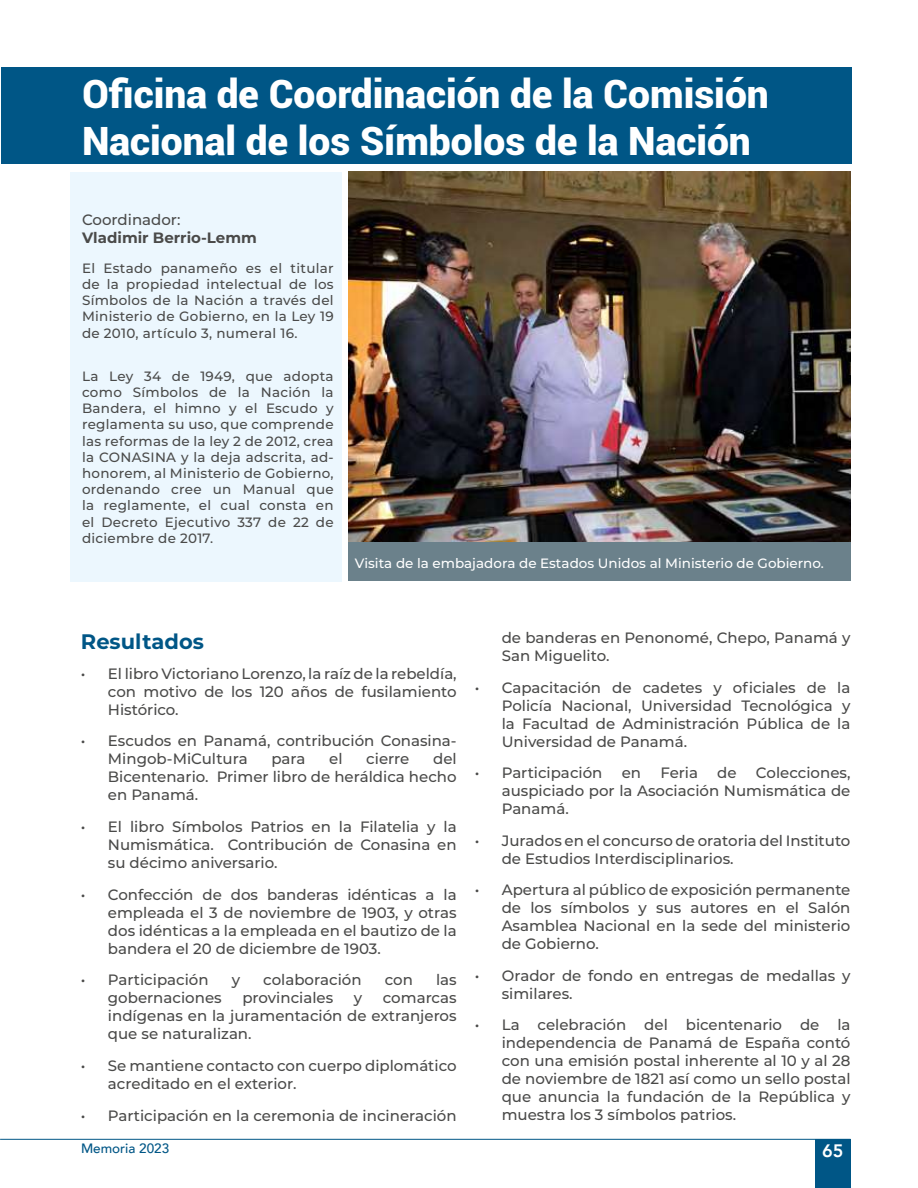
<style>
.page{position:relative;width:918px;height:1188px;background:#fff}
.page>*{position:absolute;margin:0;border:0;box-sizing:border-box;transform-origin:0 0}
.t1{font:900 39px/46.8px "Roboto";color:#fff}
.t2{font:700 21px "Montserrat";color:#005686}
.t3{font:800 18px "Avenir";color:#fff}
.t4{font:500 15px/18px "Montserrat";color:#4a4a49;text-align:justify}
.t5{font:700 15px "Montserrat";color:#4a4a49}
.t6{font:500 13.5px/16.2px "Montserrat";letter-spacing:.02em;color:#4a4a49;text-align:justify}
.t7{font:500 13.5px "Montserrat";color:#fff}
.t8{font:500 13.5px "Avenir";color:#005686}
</style>
<div class="page">
<hr style="left:0;top:1139px;width:850px;height:1px;background:#005686">
<div style="left:815px;top:1139px;width:35px;height:49px;background:#005686"></div>
<img style="left:348px;top:172px;width:502px;height:370px">
<div style="left:1px;top:68px;width:851px;height:96px;background:#005686"></div>
<div style="left:71px;top:172px;width:271px;height:409px;background:#ecf7fe"></div>
<div style="left:348px;top:542px;width:502px;height:39px;background:#6b818b"></div>
<h1 class="t1" style="left:82px;top:69px;width:688px">Oficina de Coordinación de la Comisión<br>Nacional de los Símbolos de la Nación</h1>
<p class="t4" style="left:82px;top:210px;width:100px">Coordinador:</p>
<p class="t5" style="left:82px;top:227px;width:176px">Vladimir Berrio-Lemm</p>
<p class="t6" style="left:82px;top:259px;width:253px">El Estado panameño es el titular de la propiedad intelectual de los Símbolos de la Nación a través del Ministerio de Gobierno, en la Ley 19 de 2010, artículo 3, numeral 16.</p>
<p class="t6" style="left:82px;top:367px;width:253px">La Ley 34 de 1949, que adopta como Símbolos de la Nación la Bandera, el himno y el Escudo y reglamenta su uso, que comprende las reformas de la ley 2 de 2012, crea la CONASINA y la deja adscrita, ad&shy;honorem, al Ministerio de Gobierno, ordenando cree un Manual que la reglamente, el cual consta en el Decreto Ejecutivo 337 de 22 de diciembre de 2017.</p>
<p class="t7" style="left:355px;top:554px;width:471px">Visita de la embajadora de Estados Unidos al Ministerio de Gobierno.</p>
<h2 class="t2" style="left:81px;top:626px;width:125px">Resultados</h2>
<p class="t4" style="left:108px;top:664px;width:350px;text-indent:-27px">• El libro Victoriano Lorenzo, la raíz de la rebeldía, con motivo de los 120 años de fusilamiento Histórico.</p>
<p class="t4" style="left:108px;top:731px;width:350px;text-indent:-27px">• Escudos en Panamá, contribución Conasina-<br>Mingob-MiCultura</p>
<p class="t4" style="left:271px;top:749px;width:36px">para</p>
<p class="t4" style="left:329px;top:749px;width:15px">el</p>
<p class="t4" style="left:366px;top:749px;width:45px">cierre</p>
<p class="t4" style="left:108px;top:749px;width:350px;text-indent:325px">del Bicentenario. Primer libro de heráldica hecho en Panamá.</p>
<p class="t4" style="left:108px;top:817px;width:350px;text-indent:-27px">• El libro Símbolos Patrios en la Filatelia y la Numismática. Contribución de Conasina en su décimo aniversario.</p>
<p class="t4" style="left:108px;top:885px;width:350px;text-indent:-27px">• Confección de dos banderas idénticas a la empleada el 3 de noviembre de 1903, y otras dos idénticas a la empleada en el bautizo de la bandera el 20 de diciembre de 1903.</p>
<p class="t4" style="left:81px;top:970px;width:129px">• Participación</p>
<p class="t4" style="left:232px;top:970px;width:10px">y</p>
<p class="t4" style="left:263px;top:970px;width:100px">colaboración</p>
<p class="t4" style="left:385px;top:970px;width:30px">con</p>
<p class="t4" style="left:436px;top:970px;width:22px">las</p>
<p class="t4" style="left:108px;top:988px;width:115px">gobernaciones</p>
<p class="t4" style="left:242px;top:988px;width:92px">provinciales</p>
<p class="t4" style="left:354px;top:988px;width:10px">y</p>
<p class="t4" style="left:108px;top:988px;width:350px;text-indent:275px">comarcas indígenas en la juramentación de extranjeros que se naturalizan.</p>
<p class="t4" style="left:108px;top:1056px;width:350px;text-indent:-27px">• Se mantiene contacto con cuerpo diplomático acreditado en el exterior.</p>
<p class="t4" style="left:81px;top:1106px;width:377px">• Participación en la ceremonia de incineración</p>
<p class="t4" style="left:502px;top:628px;width:350px">de banderas en Penonomé, Chepo, Panamá y<br>San Miguelito.</p>
<p class="t4" style="left:502px;top:678px;width:350px;text-indent:-27px">• Capacitación de cadetes y oficiales de la Policía Nacional, Universidad Tecnológica y la Facultad de Administración Pública de la Universidad de Panamá.</p>
<p class="t4" style="left:475px;top:763px;width:129px">• Participación</p>
<p class="t4" style="left:622px;top:763px;width:21px">en</p>
<p class="t4" style="left:660px;top:763px;width:39px">Feria</p>
<p class="t4" style="left:717px;top:763px;width:21px">de</p>
<p class="t4" style="left:502px;top:763px;width:350px;text-indent:254px">Colecciones, auspiciado por la Asociación Numismática de Panamá.</p>
<p class="t4" style="left:502px;top:831px;width:350px;text-indent:-27px">• Jurados en el concurso de oratoria del Instituto de Estudios Interdisciplinarios.</p>
<p class="t4" style="left:502px;top:880px;width:350px;text-indent:-27px">• Apertura al público de exposición permanente de los símbolos y sus autores en el Salón Asamblea Nacional en la sede del ministerio de Gobierno.</p>
<p class="t4" style="left:502px;top:966px;width:350px;text-indent:-27px">• Orador de fondo en entregas de medallas y similares.</p>
<p class="t4" style="left:502px;top:1015px;width:350px;text-indent:-27px">• La celebración del bicentenario de la independencia de Panamá de España contó con una emisión postal inherente al 10 y al 28 de noviembre de 1821 así como un sello postal que anuncia la fundación de la República y muestra los 3 símbolos patrios.</p>
<p class="t8" style="left:81px;top:1137px;width:90px">Memoria 2023</p>
<p class="t3" style="left:822px;top:1137px;width:23px">65</p>
</div>
